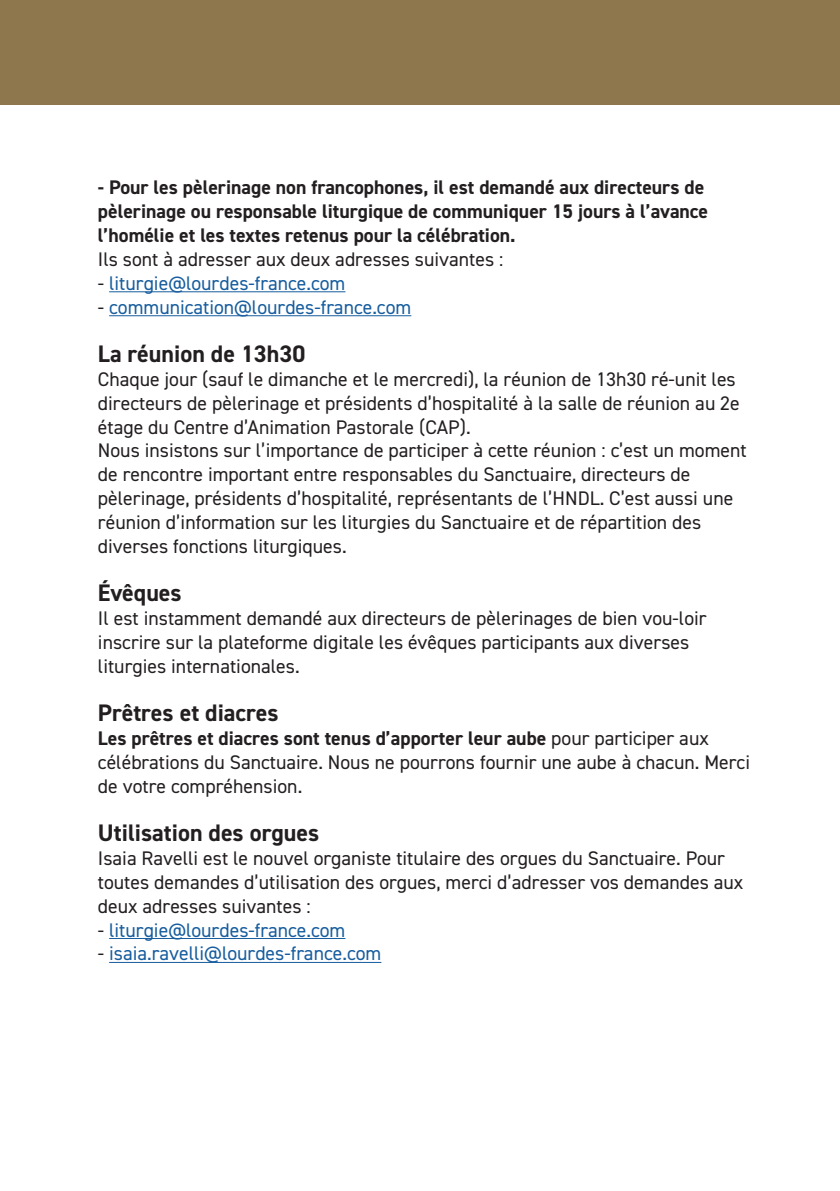
<style>
.page{position:relative;width:840px;height:1191px;background:#fff}
.page>*{position:absolute;margin:0;border:0;box-sizing:border-box;transform-origin:0 0}
.t1{font:700 24px "DIN2014";color:#231f20}
.t2{font:19.8px/24px "DIN2014";color:#231f20}
.t3{font:700 19.8px/24px "DIN2014";color:#231f20}
.t4{font:19.8px "DIN2014";color:#175d9e}
.s1{color:#231f20}
.s2{font-weight:700}
</style>
<div class="page">
<div style="left:1px;top:0;width:838px;height:104px;background:#8f774d"></div>
<hr style="left:109px;top:291px;width:236px;height:1px;background:#175d9e">
<hr style="left:109px;top:315px;width:302px;height:1px;background:#175d9e">
<hr style="left:109px;top:938px;width:236px;height:1px;background:#175d9e">
<hr style="left:109px;top:962px;width:272px;height:1px;background:#175d9e">
<p class="t3" style="left:98px;top:175px;width:611px">- Pour les pèlerinage non francophones, il est demandé aux directeurs de pèlerinage ou responsable liturgique de communiquer 15 jours à l’avance l’homélie et les textes retenus pour la célébration.</p>
<p class="t2" style="left:98px;top:247px;width:407px">Ils sont à adresser aux deux adresses suivantes :</p>
<p class="t4" style="left:98px;top:271px;width:249px"><span class="s1">-</span> liturgie@lourdes-france.com</p>
<p class="t4" style="left:98px;top:294px;width:315px"><span class="s1">-</span> communication@lourdes-france.com</p>
<p class="t1" style="left:98px;top:337px;width:209px">La réunion de 13h30</p>
<p class="t2" style="left:98px;top:366px;width:643px">Chaque jour (sauf le dimanche et le mercredi), la réunion de 13h30 ré-unit les directeurs de pèlerinage et présidents d’hospitalité à la salle de réunion au 2e étage du Centre d’Animation Pastorale (CAP).</p>
<p class="t2" style="left:98px;top:438px;width:650px">Nous insistons sur l’importance de participer à cette réunion : c’est un moment de rencontre important entre responsables du Sanctuaire, directeurs de pèlerinage, présidents d’hospitalité, représentants de l’HNDL. C’est aussi une réunion d’information sur les liturgies du Sanctuaire et de répartition des diverses fonctions liturgiques.</p>
<p class="t1" style="left:98px;top:577px;width:85px">Évêques</p>
<p class="t2" style="left:98px;top:606px;width:610px">Il est instamment demandé aux directeurs de pèlerinages de bien vou-loir inscrire sur la plateforme digitale les évêques participants aux diverses liturgies internationales.</p>
<p class="t1" style="left:98px;top:696px;width:182px">Prêtres et diacres</p>
<p class="t2" style="left:98px;top:725px;width:653px"><span class="s2">Les prêtres et diacres sont tenus d’apporter leur aube</span> pour participer aux célébrations du Sanctuaire. Nous ne pourrons fournir une aube à chacun. Merci de votre compréhension.</p>
<p class="t1" style="left:98px;top:816px;width:222px">Utilisation des orgues</p>
<p class="t2" style="left:98px;top:845px;width:646px">Isaia Ravelli est le nouvel organiste titulaire des orgues du Sanctuaire. Pour toutes demandes d’utilisation des orgues, merci d’adresser vos demandes aux deux adresses suivantes :</p>
<p class="t4" style="left:98px;top:917px;width:249px"><span class="s1">-</span> liturgie@lourdes-france.com</p>
<p class="t4" style="left:98px;top:941px;width:285px"><span class="s1">-</span> isaia.ravelli@lourdes-france.com</p>
</div>
